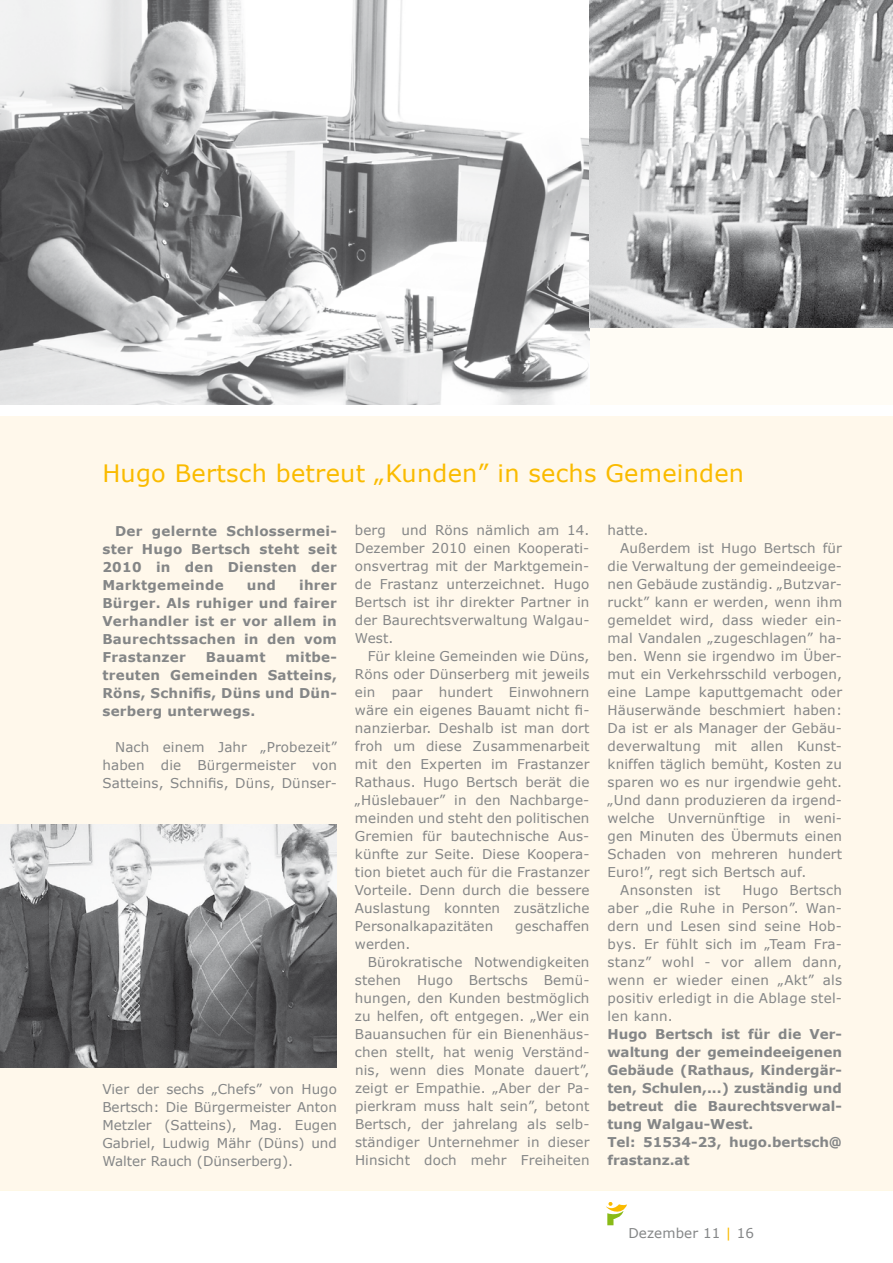
<style>
.page{position:relative;width:893px;height:1263px;background:#fff}
.page>*{position:absolute;margin:0;border:0;box-sizing:border-box;transform-origin:0 0}
.t1{font:24px "Verdana";letter-spacing:.01em;color:#fabb00}
.t2{font:13.5px/18px "Verdana";letter-spacing:.01em;color:#848687;text-align:justify}
.t3{font:700 13.5px/18px "Verdana";color:#848687;text-align:justify}
.s1{color:#fabb00}
</style>
<div class="page">
<svg style="left:606px;top:1202px;width:21px;height:24px"></svg>
<div style="left:0;top:0;width:893px;height:404px;background:#fffcf5"></div>
<div style="left:0;top:416px;width:893px;height:774px;background:#fff8eb"></div>
<hr style="left:892px;top:417px;width:1px;height:773px;background:#f9ba05">
<img style="left:0;top:0;width:589px;height:404px">
<img style="left:0;top:825px;width:337px;height:242px">
<img style="left:589px;top:0;width:304px;height:327px">
<h1 class="t1" style="left:102px;top:458px;width:643px">H ugo Bertsch betreut „Kunden” in sechs Gemeinden</h1>
<p class="t3" style="left:102px;top:522px;width:236px;text-indent:13px">Der gelernte Schlossermei&shy;ster Hugo Bertsch steht seit 2010 in den Diensten der Marktgemeinde</p>
<p class="t3" style="left:102px;top:576px;width:236px;text-indent:197px">ihrer Bürger. Als ruhiger und fairer Verhandler ist er vor allem in Baurechtssachen in den vom Frastanzer</p>
<p class="t3" style="left:247px;top:576px;width:31px">und</p>
<p class="t3" style="left:102px;top:648px;width:236px;text-indent:183px">mitbe&shy;treuten Gemeinden Satteins, Röns, Schnifis, Düns und Dün&shy;serberg unterwegs.</p>
<p class="t2" style="left:102px;top:738px;width:236px;text-indent:13px">Nach einem Jahr „Probezeit” haben die Bürgermeister von Satteins, Schnifis, Düns, Dünser-</p>
<p class="t3" style="left:206px;top:648px;width:61px">Bauamt</p>
<p class="t2" style="left:102px;top:1080px;width:236px">Vier der sechs „Chefs” von H ugo Bertsch: Die Bürgermeister Anton Metzler (Satteins), Mag. Eugen Gabriel, Ludwig Mähr (Düns) und Walter Rauch (Dünserberg).</p>
<p class="t2" style="left:355px;top:522px;width:236px">berg und Röns nämlich am 14.<br>Dezember 2010 einen Kooperati&shy;onsvertrag mit der Marktgemein&shy;de Frastanz unterzeichnet. H ugo Bertsch ist ihr direkter Partner in der Baurechtsverwaltung Walgau-West.</p>
<p class="t2" style="left:355px;top:648px;width:236px;text-indent:13px">Für kleine Gemeinden wie Düns, Röns oder Dünserberg mit jeweils ein paar hundert Einwohnern wäre ein eigenes Bauamt nicht fi&shy;nanzierbar. Deshalb ist man dort froh um diese Zusammenarbeit mit den Experten im Frastanzer Rathaus. H ugo Bertsch berät die „H üslebauer” in den Nachbarge&shy;meinden und steht den politischen Gremien für bautechnische Aus&shy;künfte zur Seite. Diese Koopera&shy;tion bietet auch für die Frastanzer Vorteile. Denn durch die bessere Auslastung konnten zusätzliche Personalkapazitäten</p>
<p class="t2" style="left:515px;top:918px;width:76px">geschaffen</p>
<p class="t2" style="left:355px;top:936px;width:57px">werden.</p>
<p class="t2" style="left:368px;top:954px;width:223px">Bürokratische Notwendigkeiten</p>
<p class="t2" style="left:355px;top:972px;width:236px">stehen H ugo Bertschs Bemü-</p>
<p class="t2" style="left:355px;top:990px;width:236px">hungen, den Kunden bestmöglich</p>
<p class="t2" style="left:355px;top:1008px;width:236px">zu helfen, oft entgegen. „Wer ein</p>
<p class="t2" style="left:355px;top:1026px;width:236px">Bauansuchen für ein Bienenhäus-</p>
<p class="t2" style="left:355px;top:1044px;width:236px">chen stellt, hat wenig Verständ-</p>
<p class="t2" style="left:355px;top:1062px;width:236px">nis, wenn dies Monate dauert”,</p>
<p class="t2" style="left:355px;top:1080px;width:236px">zeigt er Empathie. „Aber der Pa-</p>
<p class="t2" style="left:355px;top:1098px;width:236px">pierkram muss halt sein”, betont</p>
<p class="t2" style="left:355px;top:1116px;width:236px">Bertsch, der jahrelang als selb-</p>
<p class="t2" style="left:355px;top:1134px;width:236px">ständiger U nternehmer in dieser</p>
<p class="t2" style="left:355px;top:1152px;width:236px">H insicht doch mehr Freiheiten</p>
<p class="t2" style="left:607px;top:522px;width:42px">hatte.</p>
<p class="t2" style="left:620px;top:540px;width:223px">Außerdem ist H ugo Bertsch für</p>
<p class="t2" style="left:607px;top:558px;width:236px">die Verwaltung der gemeindeeige-</p>
<p class="t2" style="left:608px;top:576px;width:236px">nen Gebäude zuständig. „Butzvar-</p>
<p class="t2" style="left:608px;top:594px;width:236px">ruckt” kann er werden, wenn ihm</p>
<p class="t2" style="left:608px;top:612px;width:236px">gemeldet wird, dass wieder ein-</p>
<p class="t2" style="left:608px;top:630px;width:236px">mal Vandalen „zugeschlagen” ha-</p>
<p class="t2" style="left:608px;top:648px;width:236px">ben. Wenn sie irgendwo im Ü ber-</p>
<p class="t2" style="left:608px;top:666px;width:236px">mut ein Verkehrsschild verbogen,</p>
<p class="t2" style="left:608px;top:684px;width:236px">eine Lampe kaputtgemacht oder</p>
<p class="t2" style="left:608px;top:701px;width:236px">Häuserwände beschmiert haben:</p>
<p class="t2" style="left:608px;top:719px;width:236px">Da ist er als Manager der Gebäu-</p>
<p class="t2" style="left:608px;top:737px;width:236px">deverwaltung mit allen Kunst-</p>
<p class="t2" style="left:608px;top:755px;width:236px">kniffen täglich bemüht, Kosten zu</p>
<p class="t2" style="left:608px;top:773px;width:236px">sparen wo es nur irgendwie geht.</p>
<p class="t2" style="left:608px;top:791px;width:236px">„U nd dann produzieren da irgend-</p>
<p class="t2" style="left:608px;top:809px;width:236px">welche U nvernünftige in weni-</p>
<p class="t2" style="left:608px;top:827px;width:236px">gen M inuten des Ü bermuts einen</p>
<p class="t2" style="left:608px;top:845px;width:236px">Schaden von mehreren hundert</p>
<p class="t2" style="left:608px;top:863px;width:200px">Euro!”, regt sich Bertsch auf.</p>
<p class="t2" style="left:620px;top:881px;width:102px">Ansonsten ist</p>
<p class="t2" style="left:608px;top:881px;width:236px;text-indent:135px">H ugo Bertsch aber „die Ruhe in Person”. Wan&shy;dern und Lesen sind seine Hob&shy;bys. Er fühlt sich im „Team Fra&shy;stanz” wohl - vor allem dann, wenn er wieder einen „Akt” als positiv erledigt in die Ablage stel&shy;len kann.</p>
<p class="t3" style="left:607px;top:1025px;width:236px;text-align:left">Hugo Bertsch ist für die Ver&shy;waltung der gemeindeeigenen<br>Gebäude (Rathaus, Kindergär&shy;ten, Schulen,...) zuständig und betreut die Baurechtsverwal&shy;tung Walgau-West.<br>Tel: 51534-23, hugo.bertsch@ frastanz.at</p>
<p class="t2" style="left:628px;top:1224px;width:127px">Dezember 11 <span class="s1">|</span> 16</p>
</div>
